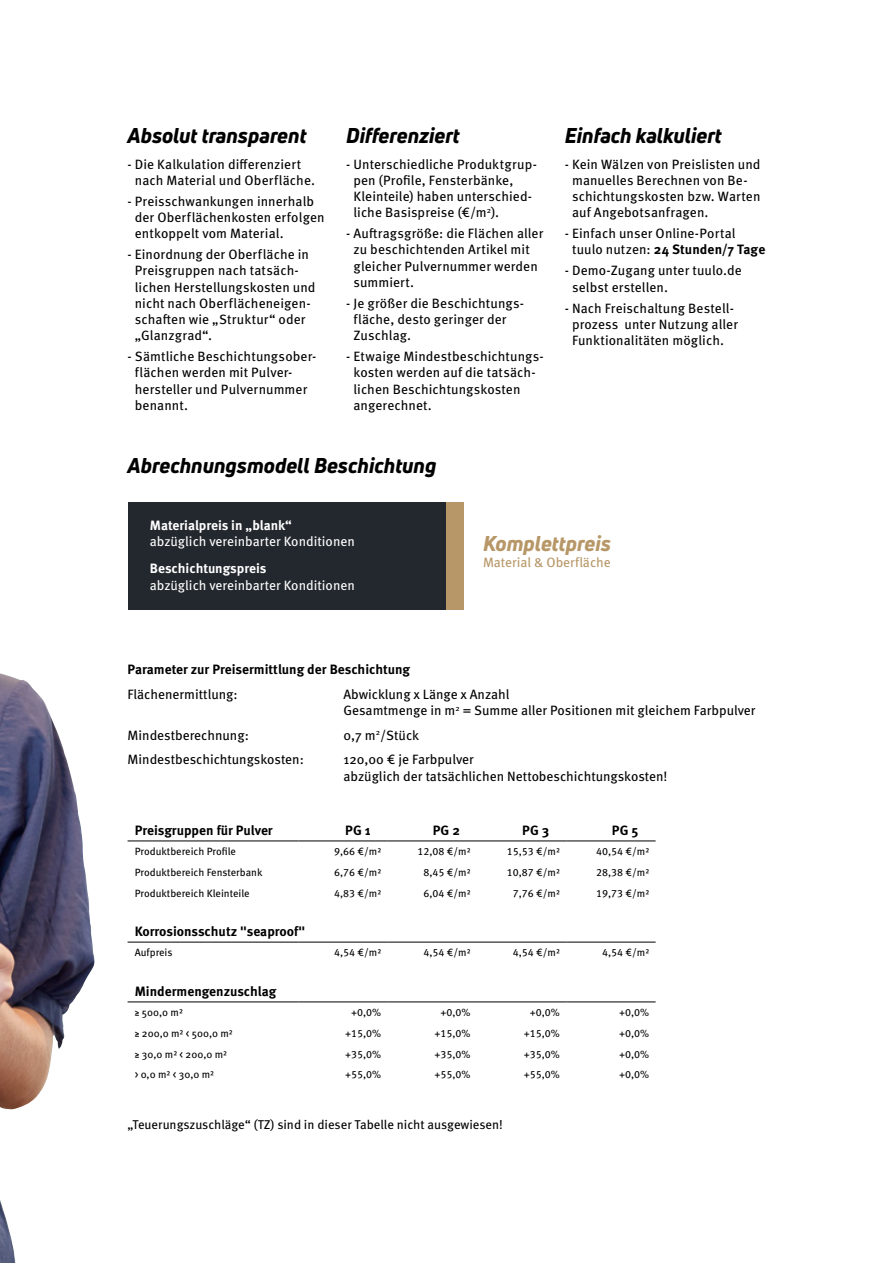
<style>
.page{position:relative;width:893px;height:1263px;background:#fff}
.page>*{position:absolute;margin:0;border:0;box-sizing:border-box;transform-origin:0 0}
.t1{font:italic 800 21px "Uni Neue";color:#000}
.t2{font:italic 800 21px "Uni Neue";color:#b79767}
.t3{font:13.5px/16.2px "Meta Pro";letter-spacing:.005em;color:#000}
.t4{font:700 13.5px "Meta Pro";color:#000}
.t5{font:13.5px "Meta Pro";color:#fff}
.t6{font:700 13.5px "Meta Pro";letter-spacing:-.005em;color:#fff}
.t7{font:13.5px "Meta Pro";letter-spacing:-.005em;color:#b79767}
.t8{font:12.75px "Meta Pro";color:#000}
.t9{font:10.5px "Meta Pro";color:#000}
.t10{font:10.5px "Meta Pro";color:#070606}
.s1{font-weight:700}
</style>
<div class="page">
<hr style="left:128px;top:1002px;width:170px;height:1px;background:#000">
<hr style="left:298px;top:1002px;width:90px;height:1px;background:#000">
<hr style="left:388px;top:1002px;width:89px;height:1px;background:#000">
<hr style="left:477px;top:1002px;width:89px;height:1px;background:#000">
<hr style="left:566px;top:1002px;width:90px;height:1px;background:#000">
<hr style="left:128px;top:942px;width:170px;height:1px;background:#000">
<hr style="left:298px;top:942px;width:90px;height:1px;background:#000">
<hr style="left:388px;top:942px;width:89px;height:1px;background:#000">
<hr style="left:477px;top:942px;width:89px;height:1px;background:#000">
<hr style="left:566px;top:942px;width:90px;height:1px;background:#000">
<hr style="left:128px;top:841px;width:170px;height:1px;background:#000">
<hr style="left:298px;top:841px;width:90px;height:1px;background:#000">
<hr style="left:388px;top:841px;width:89px;height:1px;background:#000">
<hr style="left:477px;top:841px;width:89px;height:1px;background:#000">
<hr style="left:566px;top:841px;width:90px;height:1px;background:#000">
<div style="left:128px;top:502px;width:318px;height:107px;background:#23282e"></div>
<div style="left:446px;top:502px;width:17px;height:107px;background:#b79767"></div>
<img style="left:0;top:673px;width:95px;height:590px">
<h1 class="t1" style="left:128px;top:122px;width:180px">Absolut transparent</h1>
<p class="t3" style="left:135px;top:155px;width:182px;text-indent:-7px">- Die Kalkulation differenziert nach Material und Oberfläche.</p>
<p class="t3" style="left:135px;top:192px;width:191px;text-indent:-7px">- Preisschwankungen innerhalb der Oberflächenkosten erfolgen entkoppelt vom Material.</p>
<p class="t3" style="left:135px;top:245px;width:182px;text-indent:-7px">- Einordnung der Oberfläche in<br>Preisgruppen nach tatsäch&shy;lichen Herstellungskosten und nicht nach Oberflächeneigen&shy;schaften wie „Struktur“ oder „Glanzgrad“.</p>
<p class="t3" style="left:135px;top:347px;width:183px;text-indent:-7px">- Sämtliche Beschichtungsober&shy;flächen werden mit Pulver&shy;hersteller und Pulvernummer benannt.</p>
<h1 class="t1" style="left:346px;top:122px;width:115px">Differenziert</h1>
<p class="t3" style="left:353px;top:155px;width:185px;text-indent:-7px">- Unterschiedliche Produktgrup&shy;pen (Profile, Fensterbänke,<br>Kleinteile) haben unterschied&shy;liche Basispreise (€/m<sup>2</sup>).</p>
<p class="t3" style="left:353px;top:224px;width:192px;text-indent:-7px">- Auftragsgröße: die Flächen aller zu beschichtenden Artikel mit gleicher Pulvernummer werden summiert.</p>
<p class="t3" style="left:353px;top:294px;width:172px;text-indent:-7px">- Je größer die Beschichtungs&shy;fläche, desto geringer der<br>Zuschlag.</p>
<p class="t3" style="left:353px;top:347px;width:192px;text-indent:-7px">- Etwaige Mindestbeschichtungs&shy;kosten werden auf die tatsäch&shy;lichen Beschichtungskosten angerechnet.</p>
<h1 class="t1" style="left:128px;top:451px;width:310px">Abrechnungsmodell Beschichtung</h1>
<h1 class="t1" style="left:565px;top:122px;width:158px">Einfach kalkuliert</h1>
<p class="t3" style="left:572px;top:155px;width:190px;text-indent:-7px">- Kein Wälzen von Preislisten und manuelles Berechnen von Be&shy;schichtungskosten bzw. Warten auf Angebotsanfragen.</p>
<p class="t3" style="left:572px;top:224px;width:195px;text-indent:-7px">- Einfach unser Online-Portal tuulo nutzen: <span class="s1">24 Stunden/7 Tage</span></p>
<p class="t3" style="left:572px;top:262px;width:171px;text-indent:-7px">- Demo-Zugang unter tuulo.de selbst erstellen.</p>
<p class="t3" style="left:565px;top:299px;width:175px;text-align:center">- Nach Freischaltung Bestell&shy;prozess unter Nutzung aller<br>Funktionalitäten möglich.</p>
<p class="t6" style="left:150px;top:515px;width:143px">Materialpreis in „blank“</p>
<p class="t5" style="left:150px;top:531px;width:207px">abzüglich vereinbarter Konditionen</p>
<p class="t6" style="left:150px;top:558px;width:118px">Beschichtungspreis</p>
<p class="t5" style="left:150px;top:575px;width:207px">abzüglich vereinbarter Konditionen</p>
<h1 class="t2" style="left:483px;top:529px;width:129px">Komplettpreis</h1>
<p class="t7" style="left:483px;top:552px;width:129px">Material &amp; Oberfläche</p>
<p class="t4" style="left:128px;top:659px;width:284px">Parameter zur Preisermittlung der Beschichtung</p>
<p class="t3" style="left:128px;top:685px;width:112px">Flächenermittlung:</p>
<p class="t3" style="left:344px;top:685px;width:414px">Abwicklung x Länge x Anzahl<br>Gesamtmenge in m<sup>2</sup> = Summe aller Positionen mit gleichem Farbpulver</p>
<p class="t3" style="left:128px;top:726px;width:123px">Mindestberechnung:</p>
<p class="t3" style="left:344px;top:726px;width:77px">0,7 m<sup>2</sup>/Stück</p>
<p class="t3" style="left:128px;top:751px;width:178px">Mindestbeschichtungskosten:</p>
<p class="t3" style="left:344px;top:751px;width:325px">120,00 € je Farbpulver<br>abzüglich der tatsächlichen Nettobeschichtungskosten!</p>
<p class="t4" style="left:135px;top:819px;width:140px">Preisgruppen für Pulver</p>
<p class="t4" style="left:345px;top:819px;width:27px">PG 1</p>
<p class="t4" style="left:433px;top:819px;width:29px">PG 2</p>
<p class="t4" style="left:522px;top:819px;width:29px">PG 3</p>
<p class="t4" style="left:612px;top:819px;width:28px">PG 5</p>
<p class="t9" style="left:135px;top:843px;width:103px">Produktbereich Profile</p>
<p class="t9" style="left:334px;top:843px;width:49px">9,66 €/m²</p>
<p class="t9" style="left:417px;top:843px;width:55px">12,08 €/m²</p>
<p class="t9" style="left:507px;top:843px;width:55px">15,53 €/m²</p>
<p class="t9" style="left:596px;top:843px;width:55px">40,54 €/m²</p>
<p class="t9" style="left:135px;top:864px;width:129px">Produktbereich Fensterbank</p>
<p class="t9" style="left:334px;top:864px;width:49px">6,76 €/m²</p>
<p class="t9" style="left:423px;top:864px;width:49px">8,45 €/m²</p>
<p class="t9" style="left:507px;top:864px;width:55px">10,87 €/m²</p>
<p class="t9" style="left:596px;top:864px;width:55px">28,38 €/m²</p>
<p class="t9" style="left:135px;top:885px;width:117px">Produktbereich Kleinteile</p>
<p class="t10" style="left:334px;top:885px;width:49px">4,83 €/m²</p>
<p class="t9" style="left:423px;top:885px;width:49px">6,04 €/m²</p>
<p class="t9" style="left:513px;top:885px;width:49px">7,76 €/m²</p>
<p class="t9" style="left:596px;top:885px;width:55px">19,73 €/m²</p>
<p class="t4" style="left:135px;top:920px;width:172px">Korrosionsschutz "seaproof"</p>
<p class="t9" style="left:135px;top:945px;width:39px">Aufpreis</p>
<p class="t9" style="left:334px;top:945px;width:49px">4,54 €/m²</p>
<p class="t9" style="left:423px;top:945px;width:49px">4,54 €/m²</p>
<p class="t9" style="left:513px;top:945px;width:49px">4,54 €/m²</p>
<p class="t9" style="left:602px;top:945px;width:49px">4,54 €/m²</p>
<p class="t4" style="left:135px;top:980px;width:143px">Mindermengenzuschlag</p>
<p class="t9" style="left:135px;top:1004px;width:50px">≥ 500,0 m²</p>
<p class="t9" style="left:351px;top:1004px;width:32px">+0,0%</p>
<p class="t9" style="left:440px;top:1004px;width:32px">+0,0%</p>
<p class="t9" style="left:530px;top:1004px;width:32px">+0,0%</p>
<p class="t9" style="left:619px;top:1004px;width:32px">+0,0%</p>
<p class="t9" style="left:135px;top:1025px;width:100px">≥ 200,0 m² &lt; 500,0 m²</p>
<p class="t9" style="left:345px;top:1025px;width:38px">+15,0%</p>
<p class="t9" style="left:434px;top:1025px;width:38px">+15,0%</p>
<p class="t9" style="left:524px;top:1025px;width:38px">+15,0%</p>
<p class="t9" style="left:619px;top:1025px;width:32px">+0,0%</p>
<p class="t9" style="left:135px;top:1046px;width:94px">≥ 30,0 m² &lt; 200,0 m²</p>
<p class="t9" style="left:345px;top:1046px;width:38px">+35,0%</p>
<p class="t9" style="left:434px;top:1046px;width:38px">+35,0%</p>
<p class="t9" style="left:524px;top:1046px;width:38px">+35,0%</p>
<p class="t9" style="left:619px;top:1046px;width:32px">+0,0%</p>
<p class="t9" style="left:135px;top:1066px;width:81px">&gt; 0,0 m² &lt; 30,0 m²</p>
<p class="t9" style="left:345px;top:1066px;width:38px">+55,0%</p>
<p class="t9" style="left:434px;top:1066px;width:38px">+55,0%</p>
<p class="t9" style="left:524px;top:1066px;width:38px">+55,0%</p>
<p class="t9" style="left:619px;top:1066px;width:32px">+0,0%</p>
<p class="t8" style="left:128px;top:1115px;width:377px">„Teuerungszuschläge“ (TZ) sind in dieser Tabelle nicht ausgewiesen!</p>
</div>
